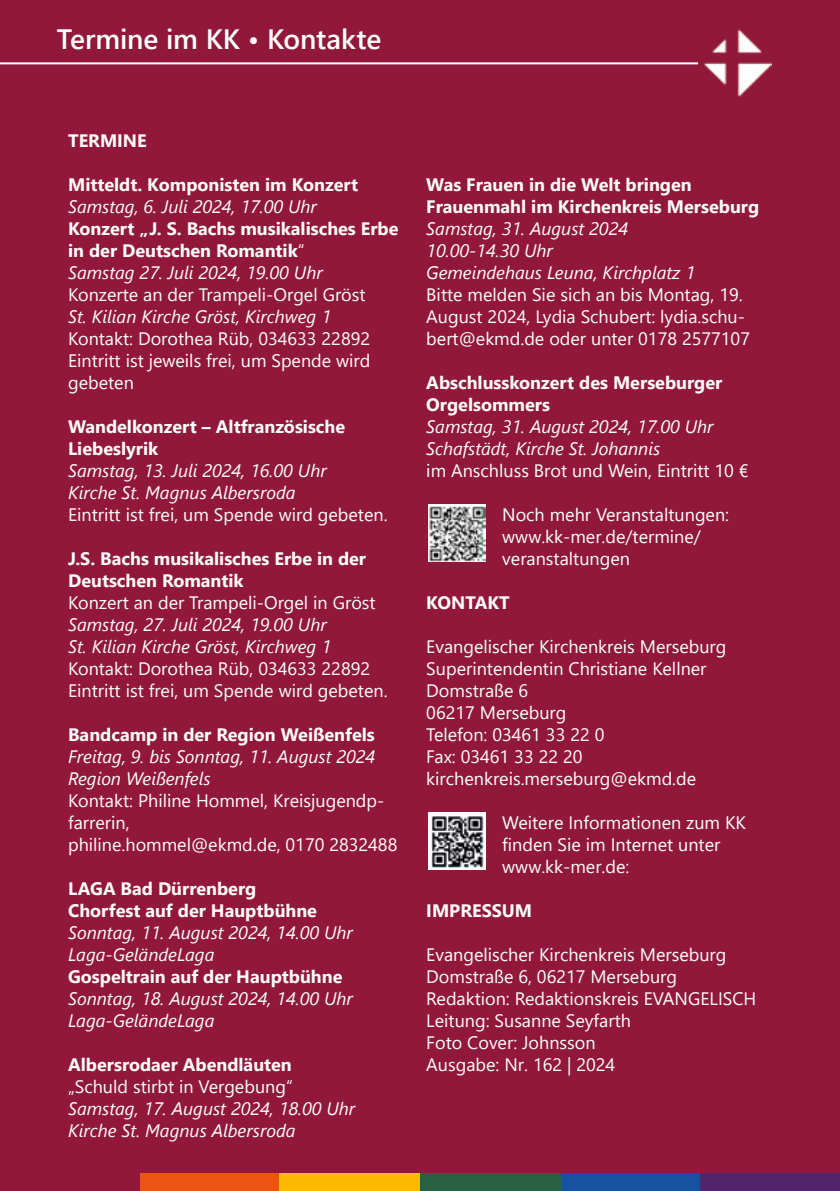
<style>
.page{position:relative;width:840px;height:1191px;background:#fff}
.page>*{position:absolute;margin:0;border:0;box-sizing:border-box;transform-origin:0 0}
.t1{font:600 28px "Segoe UI";letter-spacing:-.005em;color:#fff}
.t2{font:18px/22px "Segoe UI";color:#fff}
.t3{font:italic 18px/22px "Segoe UI";color:#fff}
.t4{font:700 18px/22px "Segoe UI";color:#fff}
.s1{font-weight:400}
.s2{font-weight:400;font-style:italic}
</style>
<div class="page">
<div style="left:0;top:0;width:839px;height:1191px;background:#91183b"></div>
<hr style="left:0;top:62px;width:697px;height:2px;background:#fff">
<img style="left:704px;top:29px;width:67px;height:67px">
<div style="left:139px;top:1174px;width:140px;height:17px;background:#ea5611"></div>
<div style="left:279px;top:1174px;width:141px;height:17px;background:#fbba00"></div>
<div style="left:560px;top:1174px;width:140px;height:17px;background:#1652a0"></div>
<div style="left:700px;top:1174px;width:139px;height:17px;background:#51246b"></div>
<div style="left:420px;top:1174px;width:140px;height:17px;background:#276243"></div>
<img style="left:428px;top:504px;width:57px;height:57px">
<img style="left:428px;top:812px;width:57px;height:57px">
<h1 class="t1" style="left:57px;top:12px;width:326px">Termine im KK • Kontakte</h1>
<p class="t4" style="left:68px;top:128px;width:80px">TERMINE</p>
<p class="t4" style="left:68px;top:172px;width:291px">Mitteldt. Komponisten im Konzert</p>
<p class="t3" style="left:68px;top:192px;width:250px">Samstag, 6. Juli 2024, 17.00 Uhr</p>
<p class="t4" style="left:68px;top:216px;width:332px">Konzert „J. S. Bachs musikalisches Erbe in der Deutschen Romantik<span class="s1">“<br></span><span class="s2">Samstag 27. Juli 2024, 19.00 Uhr</span></p>
<p class="t2" style="left:68px;top:282px;width:299px">Konzerte an der Trampeli-Orgel Gröst</p>
<p class="t3" style="left:68px;top:302px;width:264px">St. Kilian Kirche Gröst, Kirchweg 1</p>
<p class="t2" style="left:68px;top:326px;width:304px;text-align:justify">Kontakt: Dorothea Rüb, 034633 22892<br>Eintritt ist jeweils frei, um Spende wird gebeten</p>
<p class="t4" style="left:68px;top:414px;width:278px">Wandelkonzert – Altfranzösische<br>Liebeslyrik</p>
<p class="t3" style="left:68px;top:456px;width:260px">Samstag, 13. Juli 2024, 16.00 Uhr<br>Kirche St. Magnus Albersroda</p>
<p class="t2" style="left:68px;top:502px;width:321px">Eintritt ist frei, um Spende wird gebeten.</p>
<p class="t4" style="left:68px;top:546px;width:299px">J.S. Bachs musikalisches Erbe in der<br>Deutschen Romantik</p>
<p class="t2" style="left:68px;top:590px;width:309px">Konzert an der Trampeli-Orgel in Gröst</p>
<p class="t3" style="left:68px;top:610px;width:264px">Samstag, 27. Juli 2024, 19.00 Uhr<br>St. Kilian Kirche Gröst, Kirchweg 1</p>
<p class="t2" style="left:68px;top:656px;width:321px">Kontakt: Dorothea Rüb, 034633 22892<br>Eintritt ist frei, um Spende wird gebeten.</p>
<p class="t4" style="left:68px;top:722px;width:308px">Bandcamp in der Region Weißenfels</p>
<p class="t3" style="left:68px;top:742px;width:308px">Freitag, 9. bis Sonntag, 11. August 2024<br>Region Weißenfels</p>
<p class="t2" style="left:68px;top:788px;width:330px">Kontakt: Philine Hommel, Kreisjugendp&shy;farrerin,<br>philine.hommel@ekmd.de, 0170 2832488</p>
<p class="t4" style="left:68px;top:876px;width:250px">LAGA Bad Dürrenberg<br>Chorfest auf der Hauptbühne</p>
<p class="t3" style="left:68px;top:918px;width:286px">Sonntag, 11. August 2024, 14.00 Uhr<br>Laga-GeländeLaga</p>
<p class="t4" style="left:68px;top:964px;width:276px">Gospeltrain auf der Hauptbühne</p>
<p class="t3" style="left:68px;top:984px;width:286px">Sonntag, 18. August 2024, 14.00 Uhr<br>Laga-GeländeLaga</p>
<p class="t4" style="left:68px;top:1052px;width:225px">Albersrodaer Abendläuten</p>
<p class="t2" style="left:68px;top:1074px;width:226px">„Schuld stirbt in Vergebung“</p>
<p class="t3" style="left:68px;top:1094px;width:288px">Samstag, 17. August 2024, 18.00 Uhr<br>Kirche St. Magnus Albersroda</p>
<p class="t4" style="left:426px;top:172px;width:334px">Was Frauen in die Welt bringen<br>Frauenmahl im Kirchenkreis Merseburg</p>
<p class="t3" style="left:426px;top:214px;width:270px">Samstag, 31. August 2024<br>10.00-14.30 Uhr<br>Gemeindehaus Leuna, Kirchplatz 1</p>
<p class="t2" style="left:426px;top:282px;width:325px">Bitte melden Sie sich an bis Montag, 19.<br>August 2024, Lydia Schubert: lydia.schu&shy;bert@ekmd.de oder unter 0178 2577107</p>
<p class="t4" style="left:426px;top:370px;width:297px">Abschlusskonzert des Merseburger<br>Orgelsommers</p>
<p class="t3" style="left:426px;top:412px;width:288px">Samstag, 31. August 2024, 17.00 Uhr<br>Schafstädt, Kirche St. Johannis</p>
<p class="t2" style="left:426px;top:458px;width:323px">im Anschluss Brot und Wein, Eintritt 10 €</p>
<p class="t2" style="left:502px;top:502px;width:228px">Noch mehr Veranstaltungen: www.kk-mer.de/termine/ veranstaltungen</p>
<p class="t4" style="left:426px;top:590px;width:85px">KONTAKT</p>
<p class="t2" style="left:426px;top:634px;width:301px">Evangelischer Kirchenkreis Merseburg<br>Superintendentin Christiane Kellner<br>Domstraße 6<br>06217 Merseburg<br>Telefon: 03461 33 22 0<br>Fax: 03461 33 22 20 kirchenkreis.merseburg@ekmd.de</p>
<p class="t2" style="left:502px;top:810px;width:245px">Weitere Informationen zum KK finden Sie im Internet unter www.kk-mer.de:</p>
<p class="t4" style="left:426px;top:898px;width:107px">IMPRESSUM</p>
<p class="t2" style="left:426px;top:942px;width:331px">Evangelischer Kirchenkreis Merseburg<br>Domstraße 6, 06217 Merseburg<br>Redaktion: Redaktionskreis EVANGELISCH<br>Leitung: Susanne Seyfarth<br>Foto Cover: Johnsson<br>Ausgabe: Nr. 162 | 2024</p>
</div>
